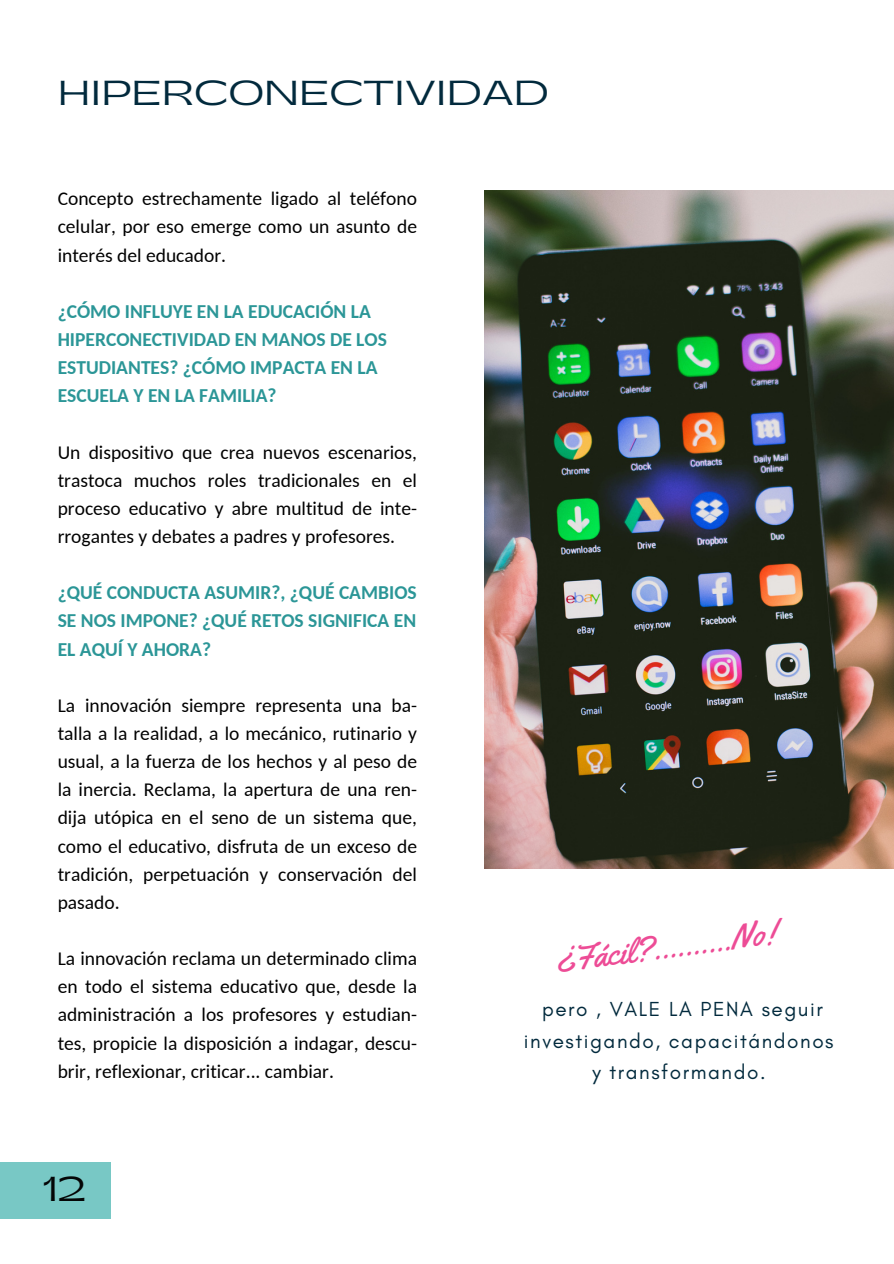
<style>
.page{position:relative;width:894px;height:1264px;background:#fff}
.page>*{position:absolute;margin:0;border:0;box-sizing:border-box;transform-origin:0 0}
.t1{font:33.75px "Yellowtail";color:#ed4c96}
.t2{font:33px "Gatwick";color:#022a3d}
.t3{font:33px "Gatwick";color:#040606}
.t4{font:20.7px/31.5px "Glacial Indifference";letter-spacing:.075em;color:#022a3d;text-align:center}
.t5{font:19.5px/28.2px "Carlito";color:#000;text-align:justify}
.t6{font:700 19.5px/28.2px "Carlito";color:#2b9697}
</style>
<div class="page">
<div style="left:0;top:1161px;width:110px;height:57px;background:#78c8c5"></div>
<img style="left:484px;top:190px;width:409px;height:679px">
<h1 class="t2" style="left:58px;top:77px;width:492px">HIPERCONECTIVIDAD</h1>
<p class="t5" style="left:58px;top:186px;width:361px">Concepto estrechamente ligado al teléfono celular, por eso emerge como un asunto de interés del educador.</p>
<h3 class="t6" style="left:58px;top:299px;width:330px">¿CÓMO INFLUYE EN LA EDUCACIÓN LA<br>HIPERCONECTIVIDAD EN MANOS DE LOS<br>ESTUDIANTES? ¿CÓMO IMPACTA EN LA<br>ESCUELA Y EN LA FAMILIA?</h3>
<p class="t5" style="left:58px;top:439px;width:361px">Un dispositivo que crea nuevos escenarios, trastoca muchos roles tradicionales en el proceso educativo y abre multitud de inte&shy;rrogantes y debates a padres y profesores.</p>
<h3 class="t6" style="left:58px;top:580px;width:360px;text-align:justify">¿QUÉ CONDUCTA ASUMIR?, ¿QUÉ CAMBIOS SE NOS IMPONE? ¿QUÉ RETOS SIGNIFICA EN EL AQUÍ Y AHORA?</h3>
<p class="t5" style="left:58px;top:693px;width:361px">La innovación siempre representa una ba&shy;talla a la realidad, a lo mecánico, rutinario y usual, a la fuerza de los hechos y al peso de la inercia. Reclama, la apertura de una ren&shy;dija utópica en el seno de un sistema que, como el educativo, disfruta de un exceso de tradición, perpetuación y conservación del pasado.</p>
<p class="t5" style="left:58px;top:946px;width:361px">La innovación reclama un determinado clima en todo el sistema educativo que, desde la administración a los profesores y estudian&shy;tes, propicie la disposición a indagar, descu&shy;brir, reflexionar, criticar... cambiar.</p>
<p class="t3" style="left:44px;top:1172px;width:44px">12</p>
<h2 class="t1" style="left:553px;top:938px;width:222px;rotate:-7deg">¿Fácil?..........No!</h2>
<p class="t4" style="left:524px;top:993px;width:311px">pero , VALE LA PENA seguir investigando, capacitándonos y transformando.</p>
</div>
